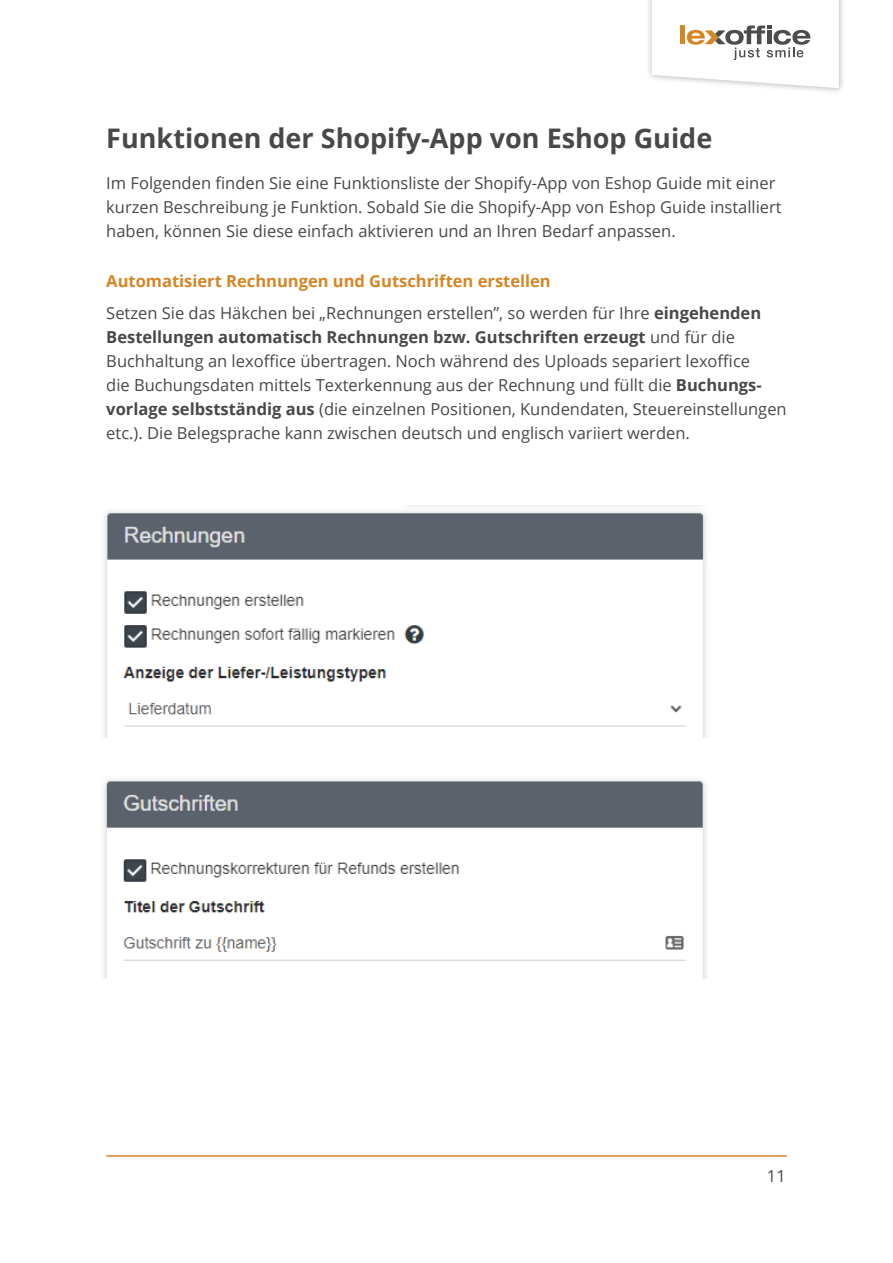
<style>
.page{position:relative;width:893px;height:1263px;background:#fff}
.page>*{position:absolute;margin:0;border:0;box-sizing:border-box;transform-origin:0 0}
.Headline{font:700 27px "Open Sans";color:#484848}
.Fließtext{font:16.5px/24px "Open Sans";color:#484848}
.Subheadline{font:700 16.5px "Open Sans";color:#d48625}
.s1{font-weight:700}
</style>
<div class="page">
<hr style="left:106px;top:1155px;width:681px;height:2px;background:#d48625">
<div style="left:645px;top:0;width:200px;height:95px;background:#000;opacity:.3"></div>
<svg style="left:652px;top:0;width:187px;height:88px"></svg>
<img style="left:104px;top:505px;width:602px;height:233px">
<img style="left:104px;top:779px;width:602px;height:199px">
<p class="Headline" style="left:106px;top:119px;width:607px">Funktionen der Shopify-App von Eshop Guide</p>
<p class="Fließtext" style="left:106px;top:171px;width:677px">Im Folgenden finden Sie eine Funktionsliste der Shopify-App von Eshop Guide mit einer kurzen Beschreibung je Funktion. Sobald Sie die Shopify-App von Eshop Guide installiert haben, können Sie diese einfach aktivieren und an Ihren Bedarf anpassen.</p>
<p class="Subheadline" style="left:106px;top:269px;width:446px">Automatisiert Rechnungen und Gutschriften erstellen</p>
<p class="Fließtext" style="left:106px;top:301px;width:682px">Setzen Sie das Häkchen bei „Rechnungen erstellen”, so werden für Ihre <span class="s1">eingehenden Bestellungen automatisch Rechnungen bzw. Gutschriften erzeugt</span> und für die Buchhaltung an lexoffice übertragen. Noch während des Uploads separiert lexoffice<br>die Buchungsdaten mittels Texterkennung aus der Rechnung und füllt die <span class="s1">Buchungs&shy;vorlage selbstständig aus</span> (die einzelnen Positionen, Kundendaten, Steuereinstellungen etc.). Die Belegsprache kann zwischen deutsch und englisch variiert werden.</p>
<p class="Fließtext" style="left:767px;top:1164px;width:20px">11</p>
</div>
